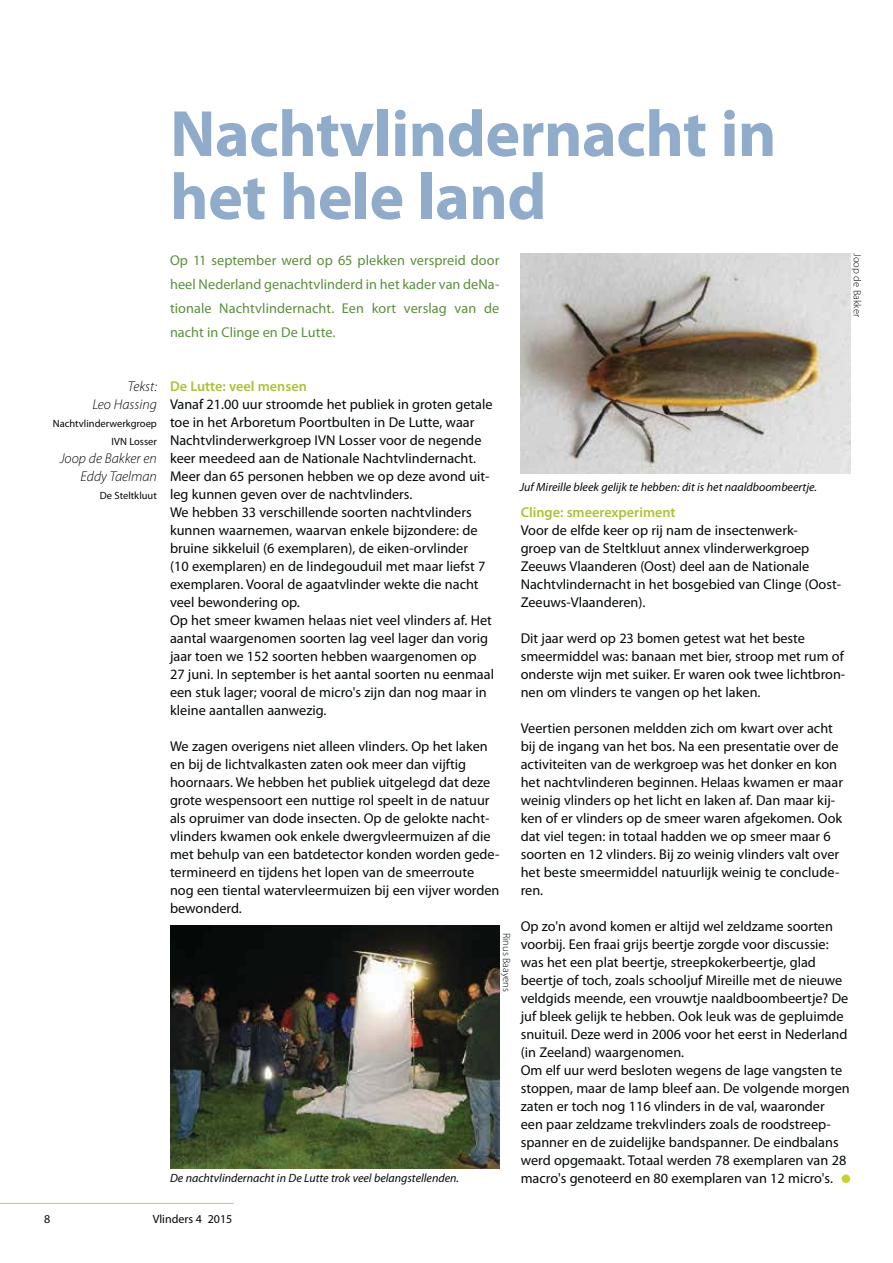
<style>
.page{position:relative;width:893px;height:1263px;background:#fff}
.page>*{position:absolute;margin:0;border:0;box-sizing:border-box;transform-origin:0 0}
.t1{font:700 66px/63px "Myriad Pro";letter-spacing:-.01em;color:#91abca}
.t2{font:14.25px/18px "Myriad Pro";color:#040809}
.t3{font:14.25px/24px "Myriad Pro";letter-spacing:.005em;color:#5c8f3e;text-align:justify}
.t4{font:italic 300 14.25px/18px "Myriad Pro";color:#040809;text-align:right}
.t5{font:600 14.25px "Myriad Pro";color:#aac238}
.t6{font:italic 12px "Myriad Pro";color:#040809}
.t7{font:12px "Myriad Pro";color:#040809}
.t8{font:10.5px/18px "Myriad Pro";color:#040809;text-align:right}
.t9{font:300 10.5px "Myriad Pro";color:#040809}
</style>
<div class="page">
<hr style="left:0;top:1203px;width:234px;height:1px;background:#c7d22d">
<img style="left:170px;top:925px;width:329px;height:243px">
<img style="left:521px;top:253px;width:329px;height:220px">
<div style="left:842px;top:1174px;width:8px;height:9px;background:#c7d22d;border-radius:50%"></div>
<h1 class="t1" style="left:170px;top:102px;width:608px">Nachtvlindernacht in het hele land</h1>
<p class="t3" style="left:170px;top:249px;width:331px">Op 11 september werd op 65 plekken verspreid door heel Nederland genachtvlinderd in het kader van deNa&shy;tionale Nachtvlindernacht. Een kort verslag van de nacht in Clinge en De Lutte.</p>
<p class="t9" style="left:863px;top:253px;width:65px;rotate:90deg">Joop de Bakker</p>
<p class="t4" style="left:92px;top:379px;width:66px">Tekst:<br>Leo Hassing</p>
<p class="t8" style="left:53px;top:415px;width:106px">Nachtvlinderwerkgroep<br>IVN Losser</p>
<p class="t4" style="left:60px;top:450px;width:99px">Joop de Bakker en<br>Eddy Taelman</p>
<p class="t8" style="left:100px;top:487px;width:59px">De Steltkluut</p>
<p class="t5" style="left:170px;top:378px;width:138px">De Lutte: veel mensen</p>
<p class="t2" style="left:170px;top:396px;width:325px">Vanaf 21.00 uur stroomde het publiek in groten getale toe in het Arboretum Poortbulten in De Lutte, waar Nachtvlinderwerkgroep IVN Losser voor de negende keer meedeed aan de Nationale Nachtvlindernacht.<br>Meer dan 65 personen hebben we op deze avond uit&shy;leg kunnen geven over de nachtvlinders.<br>We hebben 33 verschillende soorten nachtvlinders kunnen waarnemen, waarvan enkele bijzondere: de bruine sikkeluil (6 exemplaren), de eiken-orvlinder<br>(10 exemplaren) en de lindegouduil met maar liefst 7 exemplaren. Vooral de agaatvlinder wekte die nacht veel bewondering op.<br>Op het smeer kwamen helaas niet veel vlinders af. Het aantal waargenomen soorten lag veel lager dan vorig jaar toen we 152 soorten hebben waargenomen op 27 juni. In september is het aantal soorten nu eenmaal een stuk lager; vooral de micro's zijn dan nog maar in kleine aantallen aanwezig.</p>
<p class="t2" style="left:170px;top:738px;width:331px">We zagen overigens niet alleen vlinders. Op het laken en bij de lichtvalkasten zaten ook meer dan vijftig hoornaars. We hebben het publiek uitgelegd dat deze grote wespensoort een nuttige rol speelt in de natuur als opruimer van dode insecten. Op de gelokte nacht&shy;vlinders kwamen ook enkele dwergvleermuizen af die met behulp van een batdetector konden worden gede&shy;termineerd en tijdens het lopen van de smeerroute nog een tiental watervleermuizen bij een vijver worden bewonderd.</p>
<p class="t9" style="left:513px;top:933px;width:61px;rotate:90deg">Rinus Baayens</p>
<p class="t6" style="left:170px;top:1173px;width:291px">De nachtvlindernacht in De Lutte trok veel belangstellenden.</p>
<p class="t6" style="left:520px;top:482px;width:299px">Juf Mireille bleek gelijk te hebben: dit is het naaldboombeertje.</p>
<p class="t5" style="left:521px;top:504px;width:156px">Clinge: smeerexperiment</p>
<p class="t2" style="left:521px;top:522px;width:322px">Voor de elfde keer op rij nam de insectenwerk-<br>groep van de Steltkluut annex vlinderwerkgroep Zeeuws Vlaanderen (Oost) deel aan de Nationale Nachtvlindernacht in het bosgebied van Clinge (Oost-Zeeuws-Vlaanderen).</p>
<p class="t2" style="left:521px;top:630px;width:326px">Dit jaar werd op 23 bomen getest wat het beste smeermiddel was: banaan met bier, stroop met rum of onderste wijn met suiker. Er waren ook twee lichtbron&shy;nen om vlinders te vangen op het laken.</p>
<p class="t2" style="left:521px;top:720px;width:324px">Veertien personen meldden zich om kwart over acht bij de ingang van het bos. Na een presentatie over de activiteiten van de werkgroep was het donker en kon het nachtvlinderen beginnen. Helaas kwamen er maar weinig vlinders op het licht en laken af. Dan maar kij&shy;ken of er vlinders op de smeer waren afgekomen. Ook dat viel tegen: in totaal hadden we op smeer maar 6 soorten en 12 vlinders. Bij zo weinig vlinders valt over het beste smeermiddel natuurlijk weinig te conclude&shy;ren.</p>
<p class="t2" style="left:521px;top:918px;width:330px">Op zo'n avond komen er altijd wel zeldzame soorten voorbij. Een fraai grijs beertje zorgde voor discussie: was het een plat beertje, streepkokerbeertje, glad beertje of toch, zoals schooljuf Mireille met de nieuwe veldgids meende, een vrouwtje naaldboombeertje? De juf bleek gelijk te hebben. Ook leuk was de gepluimde snuituil. Deze werd in 2006 voor het eerst in Nederland (in Zeeland) waargenomen.<br>Om elf uur werd besloten wegens de lage vangsten te stoppen, maar de lamp bleef aan. De volgende morgen zaten er toch nog 116 vlinders in de val, waaronder een paar zeldzame trekvlinders zoals de roodstreep&shy;spanner en de zuidelijke bandspanner. De eindbalans werd opgemaakt. Totaal werden 78 exemplaren van 28 macro's genoteerd en 80 exemplaren van 12 micro's.</p>
<p class="t7" style="left:44px;top:1214px;width:8px">8</p>
<p class="t7" style="left:153px;top:1214px;width:81px">Vlinders 4 2015</p>
</div>
